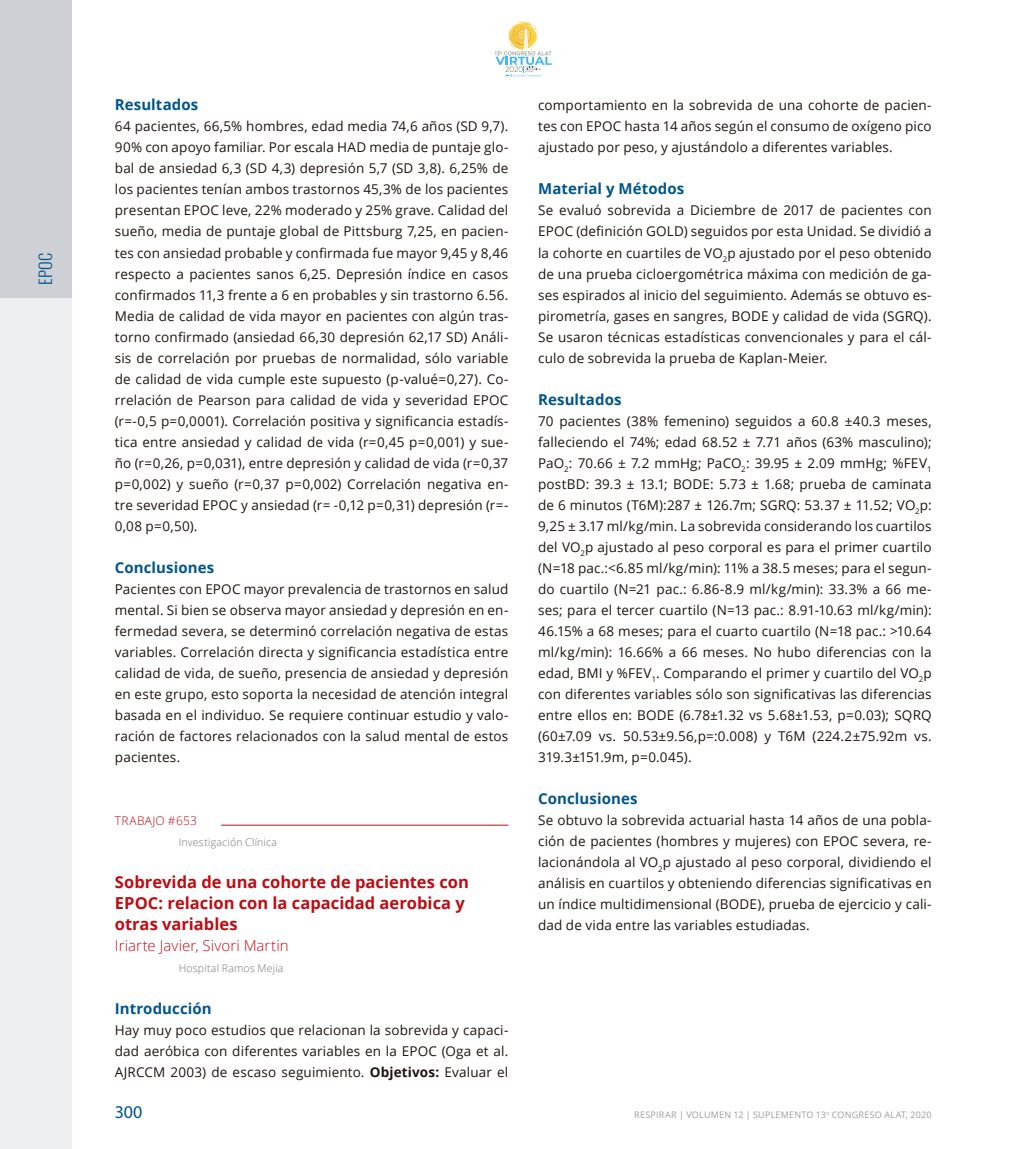
<style>
.page{position:relative;width:1021px;height:1149px;background:#fff}
.page>*{position:absolute;margin:0;border:0;box-sizing:border-box;transform-origin:0 0}
.t1{font:18px "Myriad Pro";color:#00558b}
.sub1{font:700 16.5px/21px "Open Sans";color:#bd0d14}
.t2{font:300 16.5px "Oswald";color:#00558b}
.sub2{font:700 15px "Open Sans";letter-spacing:.005em;color:#00558b}
.autores1{font:300 15px "Open Sans";letter-spacing:.005em;color:#cb0912}
.primero_seco{font:13.5px/21px "Open Sans";letter-spacing:.01em;color:#1f1410;text-align:justify}
.Trabajos_tit{font:300 12px "Open Sans";letter-spacing:.03em;color:#bd0d14}
.autores2{font:300 10.5px "Open Sans";letter-spacing:.02em;color:#737377}
.t3{font:9px "Open Sans";letter-spacing:.025em;color:#9d9ba0}
.s1{font-weight:700}
</style>
<div class="page">
<div style="left:0;top:0;width:72px;height:298px;background:#ced0d5"></div>
<div style="left:0;top:298px;width:72px;height:850px;background:#eeeff1"></div>
<svg style="left:495px;top:21px;width:56px;height:56px"></svg>
<hr style="left:221px;top:824px;width:287px;height:1px;background:#bd0d14">
<p class="t2" style="left:34px;top:285px;width:33px;rotate:-90deg">EPOC</p>
<p class="sub2" style="left:115px;top:94px;width:85px">Resultados</p>
<p class="primero_seco" style="left:115px;top:116px;width:395px">64 pacientes, 66,5% hombres, edad media 74,6 años (SD 9,7).<br>90% con apoyo familiar. Por escala HAD media de puntaje glo&shy;bal de ansiedad 6,3 (SD 4,3) depresión 5,7 (SD 3,8). 6,25% de los pacientes tenían ambos trastornos 45,3% de los pacientes presentan EPOC leve, 22% moderado y 25% grave. Calidad del sueño, media de puntaje global de Pittsburg 7,25, en pacien&shy;tes con ansiedad probable y confirmada fue mayor 9,45 y 8,46 respecto a pacientes sanos 6,25. Depresión índice en casos confirmados 11,3 frente a 6 en probables y sin trastorno 6.56.<br>Media de calidad de vida mayor en pacientes con algún tras&shy;torno confirmado (ansiedad 66,30 depresión 62,17 SD) Análi&shy;sis de correlación por pruebas de normalidad, sólo variable de calidad de vida cumple este supuesto (p-valué=0,27). Co&shy;rrelación de Pearson para calidad de vida y severidad EPOC (r=-0,5 p=0,0001). Correlación positiva y significancia estadís&shy;tica entre ansiedad y calidad de vida (r=0,45 p=0,001) y sue&shy;ño (r=0,26, p=0,031), entre depresión y calidad de vida (r=0,37 p=0,002) y sueño (r=0,37 p=0,002) Correlación negativa en&shy;tre severidad EPOC y ansiedad (r= -0,12 p=0,31) depresión (r=- 0,08 p=0,50).</p>
<p class="sub2" style="left:115px;top:556px;width:101px">Conclusiones</p>
<p class="primero_seco" style="left:115px;top:578px;width:395px">Pacientes con EPOC mayor prevalencia de trastornos en salud mental. Si bien se observa mayor ansiedad y depresión en en&shy;fermedad severa, se determinó correlación negativa de estas variables. Correlación directa y significancia estadística entre calidad de vida, de sueño, presencia de ansiedad y depresión en este grupo, esto soporta la necesidad de atención integral basada en el individuo. Se requiere continuar estudio y valo&shy;ración de factores relacionados con la salud mental de estos pacientes.</p>
<p class="Trabajos_tit" style="left:115px;top:812px;width:83px">TRABAJO #653</p>
<p class="autores2" style="left:179px;top:834px;width:100px">Investigación Clínica</p>
<p class="sub1" style="left:115px;top:870px;width:355px">Sobrevida de una cohorte de pacientes con<br>EPOC: relacion con la capacidad aerobica y otras variables</p>
<p class="autores1" style="left:115px;top:935px;width:175px">Iriarte Javier, Sivori Martin</p>
<p class="autores2" style="left:179px;top:960px;width:106px">Hospital Ramos Mejia</p>
<p class="sub2" style="left:115px;top:997px;width:98px">Introducción</p>
<p class="primero_seco" style="left:115px;top:1019px;width:395px">Hay muy poco estudios que relacionan la sobrevida y capaci&shy;dad aeróbica con diferentes variables en la EPOC (Oga et al.<br>AJRCCM 2003) de escaso seguimiento. <span class="s1">Objetivos:</span> Evaluar el</p>
<h1 class="t1" style="left:115px;top:1100px;width:29px">300</h1>
<p class="primero_seco" style="left:538px;top:95px;width:395px">comportamiento en la sobrevida de una cohorte de pacien&shy;tes con EPOC hasta 14 años según el consumo de oxígeno pico ajustado por peso, y ajustándolo a diferentes variables.</p>
<p class="sub2" style="left:538px;top:178px;width:148px">Material y Métodos</p>
<p class="primero_seco" style="left:538px;top:200px;width:395px">Se evaluó sobrevida a Diciembre de 2017 de pacientes con EPOC (definición GOLD) seguidos por esta Unidad. Se dividió a la cohorte en cuartiles de VO<sub>2</sub>p ajustado por el peso obtenido de una prueba cicloergométrica máxima con medición de ga&shy;ses espirados al inicio del seguimiento. Además se obtuvo es&shy;pirometría, gases en sangres, BODE y calidad de vida (SGRQ).<br>Se usaron técnicas estadísticas convencionales y para el cál&shy;culo de sobrevida la prueba de Kaplan-Meier.</p>
<p class="sub2" style="left:538px;top:388px;width:85px">Resultados</p>
<p class="primero_seco" style="left:538px;top:410px;width:395px">70 pacientes (38% femenino) seguidos a 60.8 ±40.3 meses, falleciendo el 74%; edad 68.52 ± 7.71 años (63% masculino); PaO<sub>2</sub>: 70.66 ± 7.2 mmHg; PaCO<sub>2</sub>: 39.95 ± 2.09 mmHg; %FEV<sub>1 </sub>postBD: 39.3 ± 13.1; BODE: 5.73 ± 1.68; prueba de caminata de 6 minutos (T6M):287 ± 126.7m; SGRQ: 53.37 ± 11.52; VO<sub>2</sub>p:<br>9,25 ± 3.17 ml/kg/min. La sobrevida considerando los cuartilos del VO<sub>2</sub>p ajustado al peso corporal es para el primer cuartilo (N=18 pac.:&lt;6.85 ml/kg/min): 11% a 38.5 meses; para el segun&shy;do cuartilo (N=21 pac.: 6.86-8.9 ml/kg/min): 33.3% a 66 me&shy;ses; para el tercer cuartilo (N=13 pac.: 8.91-10.63 ml/kg/min):<br>46.15% a 68 meses; para el cuarto cuartilo (N=18 pac.: &gt;10.64 ml/kg/min): 16.66% a 66 meses. No hubo diferencias con la edad, BMI y %FEV<sub>1</sub>. Comparando el primer y cuartilo del VO<sub>2</sub>p con diferentes variables sólo son significativas las diferencias entre ellos en: BODE (6.78±1.32 vs 5.68±1.53, p=0.03); SQRQ (60±7.09 vs. 50.53±9.56,p=:0.008) y T6M (224.2±75.92m vs.<br>319.3±151.9m, p=0.045).</p>
<p class="sub2" style="left:538px;top:787px;width:101px">Conclusiones</p>
<p class="primero_seco" style="left:538px;top:809px;width:395px">Se obtuvo la sobrevida actuarial hasta 14 años de una pobla&shy;ción de pacientes (hombres y mujeres) con EPOC severa, re&shy;lacionándola al VO<sub>2</sub>p ajustado al peso corporal, dividiendo el análisis en cuartilos y obteniendo diferencias significativas en un índice multidimensional (BODE), prueba de ejercicio y cali&shy;dad de vida entre las variables estudiadas.</p>
<p class="t3" style="left:634px;top:1108px;width:299px">RESPIRAR | VOLUMEN 12 | SUPLEMENTO 13<sup>o</sup> CONGRESO ALAT, 2020</p>
</div>
